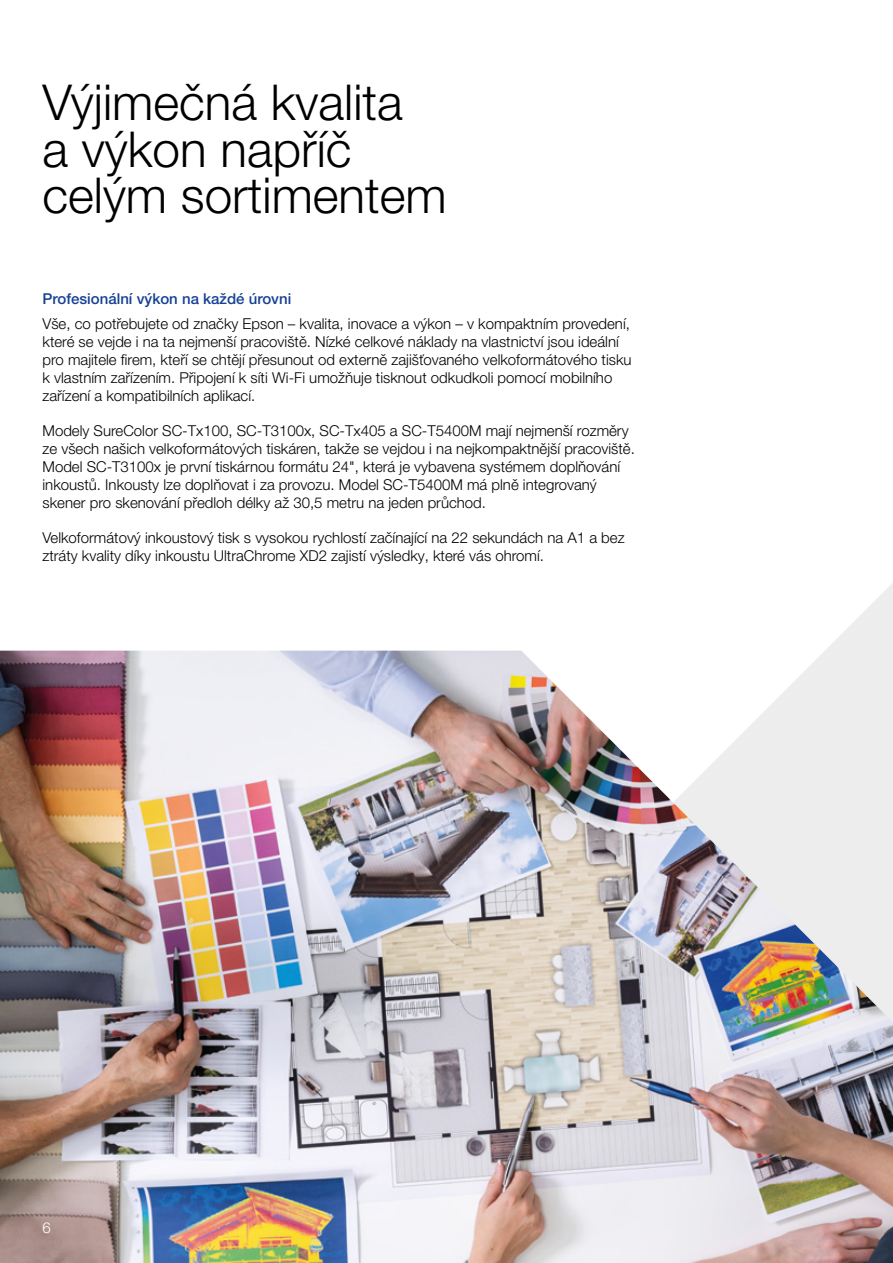
<style>
.page{position:relative;width:893px;height:1263px;background:#fff}
.page>*{position:absolute;margin:0;border:0;box-sizing:border-box;transform-origin:0 0}
.t1{font:300 49.5px/46.5px "Helvetica Neue LT Pro";color:#000}
.Brochure_Body_Copy{font:300 15px/18px "Helvetica Neue LT Pro";color:#000}
.Brochure_Small_Sub_H{font:500 15px "Helvetica Neue LT Pro";color:#164194}
.t2{font:300 15px "Helvetica Neue LT Pro";color:#fff}
</style>
<div class="page">
<svg style="left:279px;top:583px;width:614px;height:68px"></svg>
<img style="left:0;top:651px;width:893px;height:612px">
<p class="t1" style="left:43px;top:78px;width:406px">Výjimečná kvalita<br>a výkon napříč celým sortimentem</p>
<p class="Brochure_Small_Sub_H" style="left:43px;top:290px;width:250px">Profesionální výkon na každé úrovni</p>
<p class="Brochure_Body_Copy" style="left:43px;top:314px;width:591px">Vše, co potřebujete od značky Epson – kvalita, inovace a výkon – v kompaktním provedení, které se vejde i na ta nejmenší pracoviště. Nízké celkové náklady na vlastnictví jsou ideální pro majitele firem, kteří se chtějí přesunout od externě zajišťovaného velkoformátového tisku k vlastním zařízením. Připojení k síti Wi-Fi umožňuje tisknout odkudkoli pomocí mobilního zařízení a kompatibilních aplikací.</p>
<p class="Brochure_Body_Copy" style="left:43px;top:421px;width:594px">Modely SureColor SC-Tx100, SC-T3100x, SC-Tx405 a SC-T5400M mají nejmenší rozměry ze všech našich velkoformátových tiskáren, takže se vejdou i na nejkompaktnější pracoviště.<br>Model SC-T3100x je první tiskárnou formátu 24", která je vybavena systémem doplňování inkoustů. Inkousty lze doplňovat i za provozu. Model SC-T5400M má plně integrovaný skener pro skenování předloh délky až 30,5 metru na jeden průchod.</p>
<p class="Brochure_Body_Copy" style="left:43px;top:528px;width:584px">Velkoformátový inkoustový tisk s vysokou rychlostí začínající na 22 sekundách na A1 a bez ztráty kvality díky inkoustu UltraChrome XD2 zajistí výsledky, které vás ohromí.</p>
<p class="t2" style="left:43px;top:1219px;width:10px">6</p>
</div>
